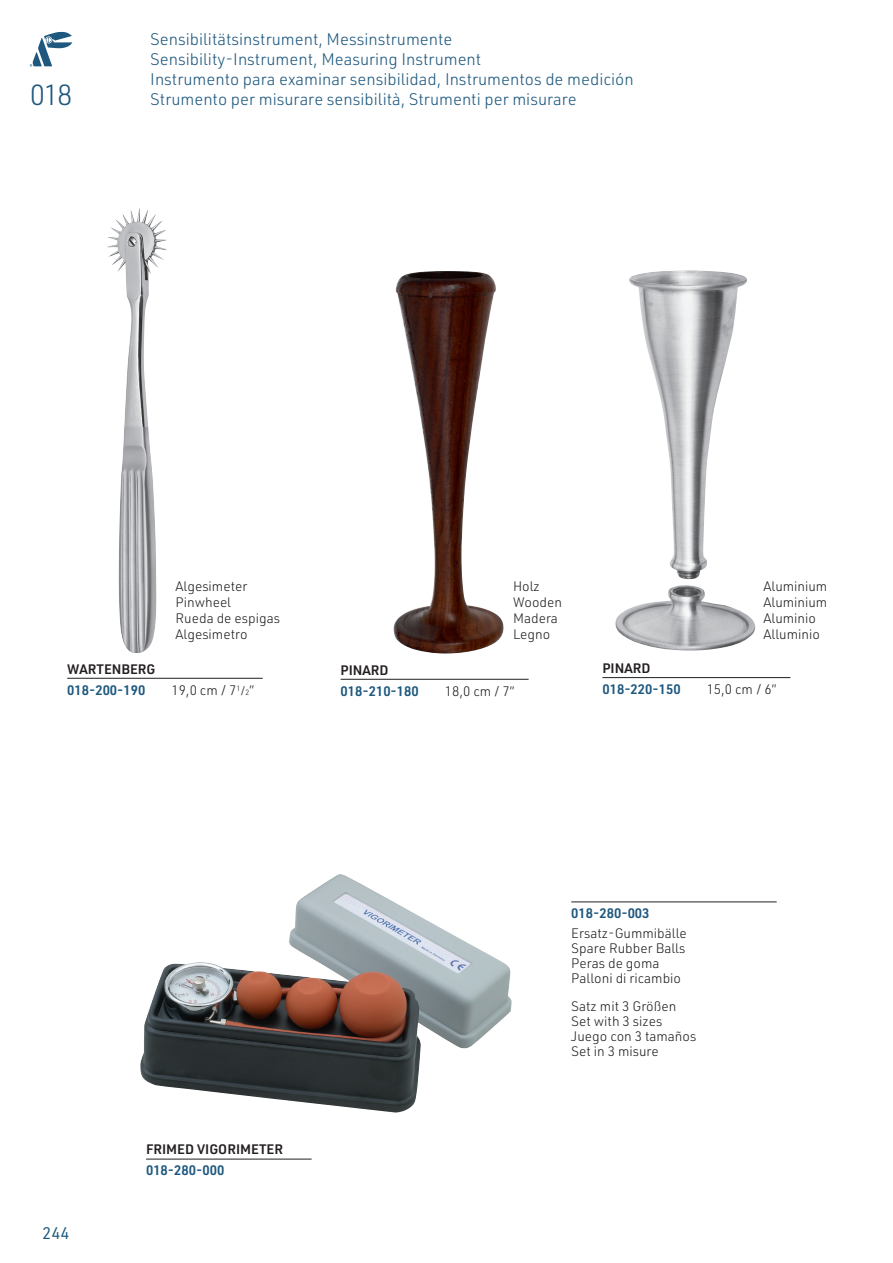
<style>
.page{position:relative;width:893px;height:1263px;background:#fff}
.page>*{position:absolute;margin:0;border:0;box-sizing:border-box;transform-origin:0 0}
.t1{font:300 28.5px "URWDIN";color:#1e587e}
.t2{font:300 16.5px/19.8px "URWDIN";color:#1e587e}
.t3{font:16.5px "URWDIN";color:#1e587e}
.t4{font:300 13.5px/16.2px "URWDIN";color:#231f20}
.t5{font:600 13.5px "URWDIN";color:#1e587e}
.t6{font:600 13.5px "URWDIN";color:#231f20}
.s1{font-size:12px}
.s2{font-size:7.5px}
</style>
<div class="page">
<svg style="left:30px;top:32px;width:42px;height:35px"></svg>
<img style="left:107px;top:209px;width:60px;height:444px">
<hr style="left:67px;top:678px;width:196px;height:1px;background:#231f20">
<hr style="left:341px;top:679px;width:188px;height:1px;background:#231f20">
<hr style="left:602px;top:677px;width:188px;height:1px;background:#231f20">
<img style="left:393px;top:271px;width:111px;height:383px">
<img style="left:615px;top:270px;width:141px;height:381px">
<img style="left:140px;top:874px;width:372px;height:239px">
<hr style="left:146px;top:1159px;width:166px;height:1px;background:#231f20">
<hr style="left:571px;top:901px;width:206px;height:1px;background:#231f20">
<h1 class="t1" style="left:30px;top:77px;width:44px">018</h1>
<p class="t2" style="left:150px;top:29px;width:485px">Sensibilitätsinstrument, Messinstrumente<br>Sensibility-Instrument, Measuring Instrument<br>Instrumento para examinar sensibilidad, Instrumentos de medición Strumento per misurare sensibilità, Strumenti per misurare</p>
<p class="t4" style="left:176px;top:577px;width:106px">Algesimeter<br>Pinwheel<br>Rueda de espigas<br>Algesimetro</p>
<p class="t4" style="left:513px;top:577px;width:51px">Holz<br>Wooden<br>Madera<br>Legno</p>
<p class="t4" style="left:764px;top:577px;width:65px">Aluminium<br>Aluminium<br>Aluminio<br>Alluminio</p>
<p class="t6" style="left:67px;top:659px;width:90px">WARTENBERG</p>
<p class="t5" style="left:67px;top:680px;width:80px">018-200-190</p>
<p class="t4" style="left:171px;top:681px;width:84px">19,0 cm / 7<sup>1</sup><span class="s1">/</span><span class="s2">2</span>”</p>
<p class="t6" style="left:341px;top:660px;width:50px">PINARD</p>
<p class="t5" style="left:341px;top:681px;width:80px">018-210-180</p>
<p class="t4" style="left:445px;top:682px;width:71px">18,0 cm / 7”</p>
<p class="t6" style="left:602px;top:659px;width:50px">PINARD</p>
<p class="t5" style="left:602px;top:680px;width:80px">018-220-150</p>
<p class="t4" style="left:707px;top:681px;width:71px">15,0 cm / 6”</p>
<p class="t3" style="left:43px;top:1222px;width:28px">244</p>
<p class="t6" style="left:146px;top:1140px;width:138px">FRIMED VIGORIMETER</p>
<p class="t5" style="left:146px;top:1161px;width:80px">018-280-000</p>
<p class="t5" style="left:571px;top:904px;width:80px">018-280-003</p>
<p class="t4" style="left:571px;top:925px;width:117px;line-height:15px">Ersatz-Gummibälle<br>Spare Rubber Balls<br>Peras de goma<br>Palloni di ricambio</p>
<p class="t4" style="left:571px;top:998px;width:127px;line-height:15px">Satz mit 3 Größen<br>Set with 3 sizes<br>Juego con 3 tamaños<br>Set in 3 misure</p>
</div>
